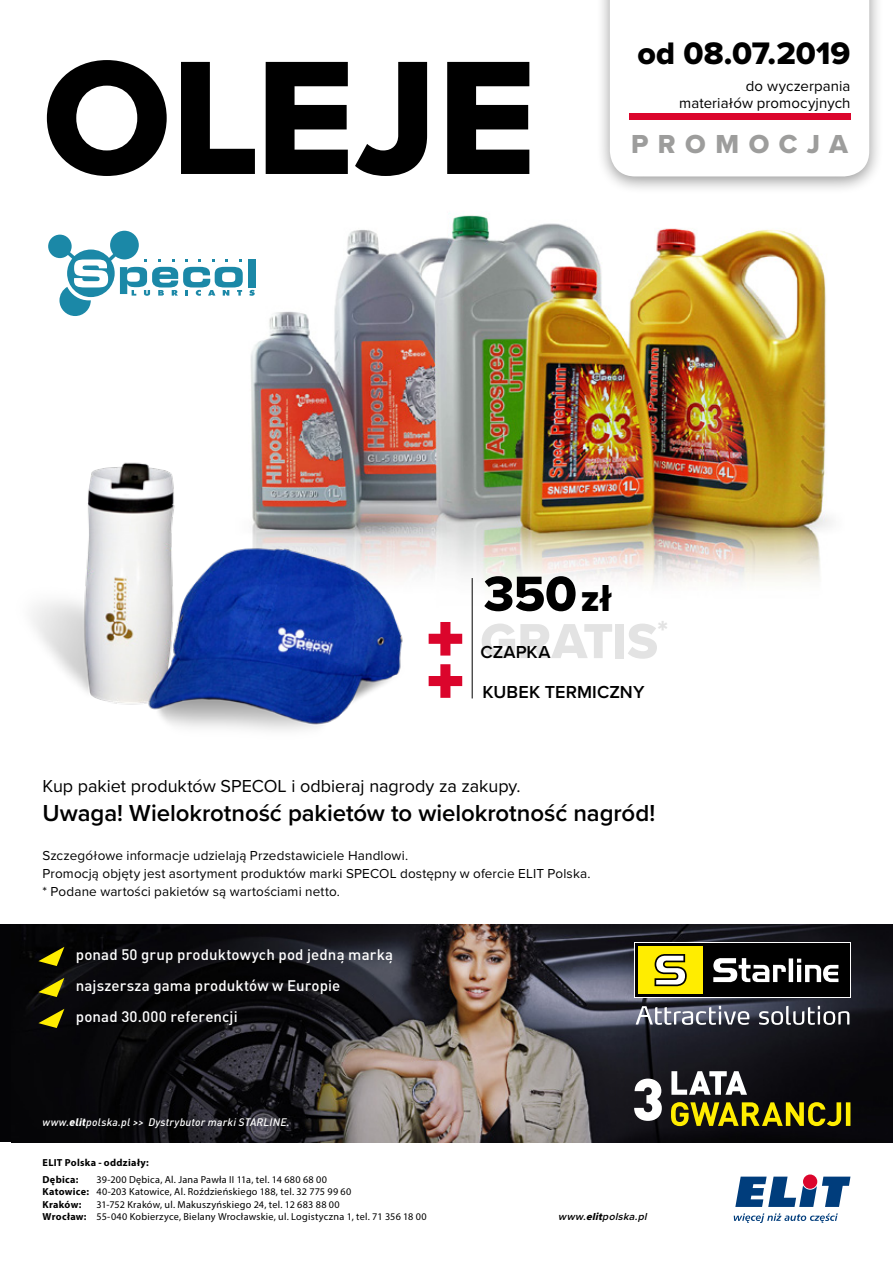
<style>
.page{position:relative;width:893px;height:1263px;background:#fff}
.page>*{position:absolute;margin:0;border:0;box-sizing:border-box;transform-origin:0 0}
.t1{font:168px "Proxima Nova Extrabld";color:#000}
.t2{font:51px "Proxima Nova Extrabld";color:#e3e3e3}
.t3{font:51px "Proxima Nova Extrabld";color:#000}
.t4{font:32.25px "Proxima Nova Extrabld";color:#000}
.t5{font:27px "Proxima Nova Extrabld";letter-spacing:.35em;color:#9d9d9c}
.t6{font:600 24px "Proxima Nova";letter-spacing:-.005em;color:#000}
.t7{font:18px "Proxima Nova";color:#000}
.t8{font:600 18px "Proxima Nova";letter-spacing:.005em;color:#000}
.t9{font:500 15px/30.9px "DIN Pro";letter-spacing:.01em;color:#fff}
.t10{font:15px/16.5px "Proxima Nova";letter-spacing:.005em;color:#000;text-align:right}
.t11{font:13.5px/18px "Proxima Nova";letter-spacing:.01em;color:#000}
.t12{font:italic 500 10.8px "DIN Pro";letter-spacing:.02em;color:#fff}
.t13{font:italic 600 10.5px "Proxima Nova";color:#000}
.t14{font:10.2px/12.6px "Myriad Pro";letter-spacing:.025em;color:#000}
.t15{font:700 10.2px/16.8px "Myriad Pro";letter-spacing:.03em;color:#000}
.s1{font-size:39px}
.s2{font-weight:900}
.s3{font-weight:700}
.s4{font-family:"Proxima Nova Extrabld";font-weight:400}
</style>
<div class="page">
<svg style="left:735px;top:1176px;width:115px;height:31px"></svg>
<div style="left:803px;top:1174px;width:14px;height:15px;background:#db052c;border-radius:50%"></div>
<svg style="left:734px;top:1213px;width:104px;height:10px"></svg>
<div style="left:595px;top:0;width:288px;height:195px;background:#000;opacity:.4"></div>
<svg style="left:610px;top:0;width:259px;height:176px"></svg>
<div style="left:629px;top:114px;width:221px;height:6px;background:#db052c"></div>
<img style="left:12px;top:924px;width:881px;height:218px">
<div style="left:634px;top:942px;width:216px;height:56px;background:#fff"></div>
<div style="left:635px;top:943px;width:214px;height:54px;background:#000"></div>
<svg style="left:713px;top:958px;width:125px;height:24px"></svg>
<div style="left:638px;top:946px;width:65px;height:48px;background:#ffed00"></div>
<svg style="left:654px;top:954px;width:33px;height:32px"></svg>
<svg style="left:636px;top:1006px;width:213px;height:19px"></svg>
<svg style="left:38px;top:947px;width:26px;height:19px"></svg>
<svg style="left:38px;top:978px;width:26px;height:19px"></svg>
<svg style="left:38px;top:1009px;width:26px;height:19px"></svg>
<svg style="left:671px;top:1102px;width:179px;height:24px;background:#7e7508"></svg>
<svg style="left:671px;top:1071px;width:76px;height:24px"></svg>
<svg style="left:634px;top:1078px;width:28px;height:43px"></svg>
<img style="left:248px;top:176px;width:628px;height:462px">
<hr style="left:472px;top:578px;width:1px;height:120px;background:#000">
<svg style="left:429px;top:622px;width:33px;height:34px"></svg>
<svg style="left:429px;top:664px;width:33px;height:34px"></svg>
<svg style="left:249px;top:290px;width:6px;height:6px"></svg>
<div style="left:248px;top:259px;width:8px;height:28px;background:#1b88a7"></div>
<svg style="left:48px;top:231px;width:195px;height:85px"></svg>
<img style="left:32px;top:439px;width:389px;height:292px">
<h1 class="t1" style="left:43px;top:-7px;width:495px">OLEJE</h1>
<h3 class="t4" style="left:638px;top:29px;width:214px">od 08.07.2019</h3>
<h3 class="t10" style="left:679px;top:77px;width:173px">do wyczerpania materiałów promocyjnych</h3>
<h3 class="t5" style="left:631px;top:124px;width:218px">PROMOCJA</h3>
<h2 class="t3" style="left:483px;top:556px;width:130px">350<span class="s1">zł</span></h2>
<h3 class="t8" style="left:480px;top:639px;width:72px">CZAPKA</h3>
<h3 class="t8" style="left:482px;top:678px;width:163px">KUBEK TERMICZNY</h3>
<h2 class="t2" style="left:480px;top:603px;width:189px">GRATIS<sup>*</sup></h2>
<h3 class="t7" style="left:43px;top:772px;width:480px">Kup pakiet produktów SPECOL i odbieraj nagrody za zakupy.</h3>
<h3 class="t6" style="left:43px;top:795px;width:614px">Uwaga! Wielokrotność pakietów to wielokrotność nagród!</h3>
<h3 class="t11" style="left:43px;top:846px;width:549px">Szczegółowe informacje udzielają Przedstawiciele Handlowi.<br>Promocją objęty jest asortyment produktów marki SPECOL dostępny w ofercie ELIT Polska. * Podane wartości pakietów są wartościami netto.</h3>
<h3 class="t9" style="left:76px;top:938px;width:319px">ponad 50 grup produktowych pod jedną marką najszersza gama produktów w Europie<br>ponad 30.000 referencji</h3>
<p class="t12" style="left:43px;top:1113px;width:249px">www.<span class="s2">elit</span>polska.pl &gt;&gt; Dystrybutor marki STARLINE.</p>
<p class="t15" style="left:43px;top:1153px;width:108px">ELIT Polska - oddziały:<br>Dębica:</p>
<p class="t14" style="left:43px;top:1173px;width:310px;text-indent:54px">39-200 Dębica, Al. Jana Pawła II 11a, tel. 14 680 68 00<br><span class="s3">Katowice:</span> 40-203 Katowice, Al. Roździeńskiego 188, tel. 32 775 99 60<br><span class="s3">Kraków:</span></p>
<p class="t14" style="left:43px;top:1198px;width:386px;text-indent:54px">31-752 Kraków, ul. Makuszyńskiego 24, tel. 12 683 88 00<br><span class="s3">Wrocław:</span> 55-040 Kobierzyce, Bielany Wrocławskie, ul. Logistyczna 1, tel. 71 356 18 00</p>
<p class="t13" style="left:558px;top:1209px;width:93px">www.<span class="s4">elit</span>polska.pl</p>
</div>
